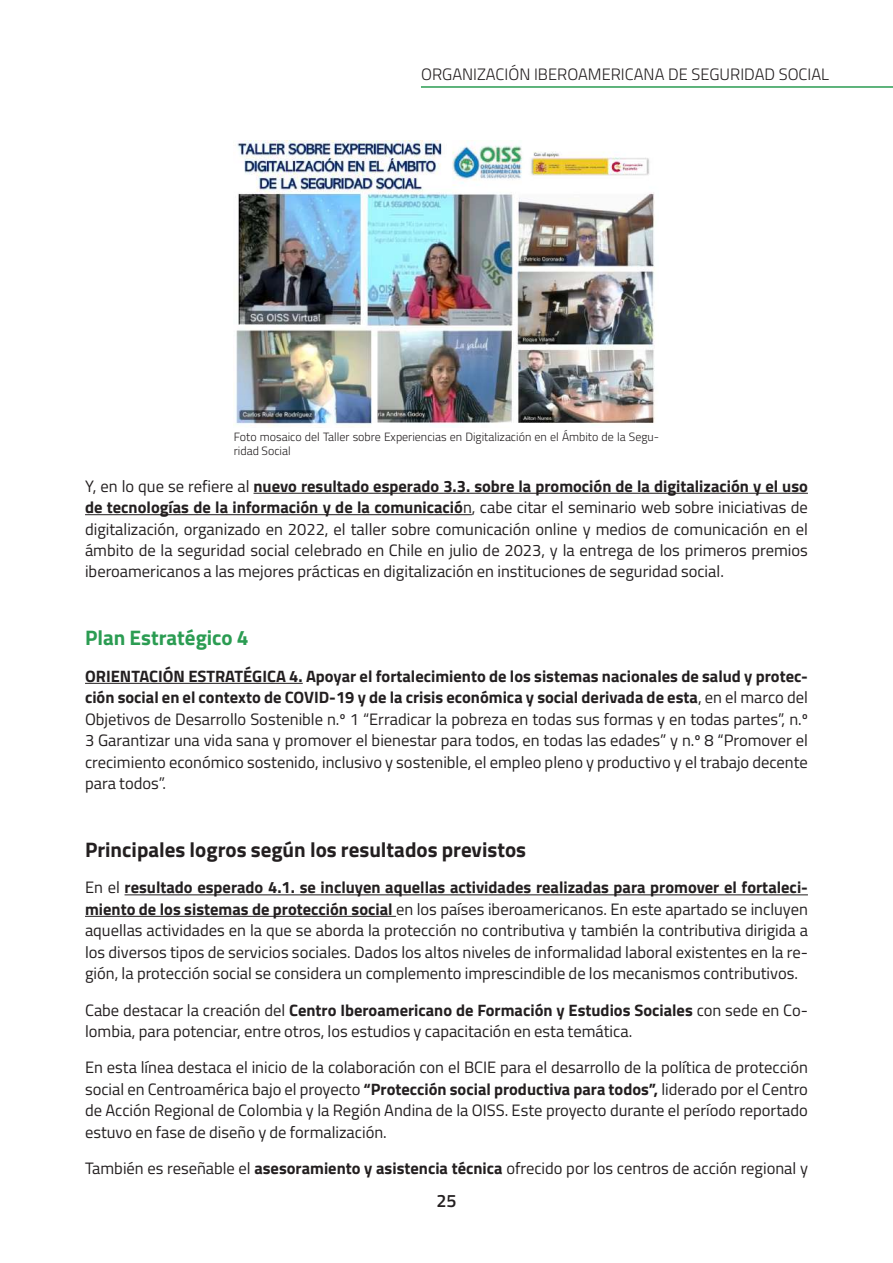
<style>
.page{position:relative;width:893px;height:1263px;background:#fff}
.page>*{position:absolute;margin:0;border:0;box-sizing:border-box;transform-origin:0 0}
.t1{font:700 21px "Titillium Web";color:#231f20}
.t2{font:700 21px "Titillium Web";color:#2b9c52}
.t3{font:600 18px "Titillium Web";color:#231f20}
.t4{font:16.5px/21.5px "Titillium Web";color:#231f20;text-align:justify}
.t5{font:300 16.5px "Titillium Web";color:#231f20}
.t6{font:300 12px/13.8px "Titillium Web";color:#231f20}
.s1{font-weight:700}
</style>
<div class="page">
<hr style="left:421px;top:86px;width:472px;height:2px;background:#2b9c52">
<hr style="left:253px;top:493px;width:555px;height:1px;background:#231f20">
<hr style="left:85px;top:514px;width:387px;height:1px;background:#231f20">
<hr style="left:85px;top:683px;width:218px;height:1px;background:#231f20">
<hr style="left:125px;top:895px;width:683px;height:1px;background:#231f20">
<hr style="left:85px;top:916px;width:311px;height:1px;background:#231f20">
<img style="left:234px;top:140px;width:421px;height:288px">
<p class="t5" style="left:421px;top:63px;width:410px">ORGANIZACIÓN IBEROAMERICANA DE SEGURIDAD SOCIAL</p>
<p class="t6" style="left:234px;top:429px;width:427px">Foto mosaico del Taller sobre Experiencias en Digitalización en el Ámbito de la Segu&shy;ridad Social</p>
<p class="t4" style="left:85px;top:474px;width:724px">Y, en lo que se refiere al <span class="s1">nuevo resultado esperado 3.3. sobre la promoción de la digitalización y el uso de tecnologías de la información y de la comunicació</span>n, cabe citar el seminario web sobre iniciativas de digitalización, organizado en 2022, el taller sobre comunicación online y medios de comunicación en el ámbito de la seguridad social celebrado en Chile en julio de 2023, y la entrega de los primeros premios iberoamericanos a las mejores prácticas en digitalización en instituciones de seguridad social.</p>
<p class="t2" style="left:85px;top:622px;width:165px">Plan Estratégico 4</p>
<p class="t4" style="left:85px;top:664px;width:724px"><span class="s1">ORIENTACIÓN ESTRATÉGICA 4. Apoyar el fortalecimiento de los sistemas nacionales de salud y protec&shy;ción social en el contexto de COVID-19 y de la crisis económica y social derivada de esta</span>, en el marco del Objetivos de Desarrollo Sostenible n.º 1 “Erradicar la pobreza en todas sus formas y en todas partes”, n.º 3 Garantizar una vida sana y promover el bienestar para todos, en todas las edades” y n.º 8 “Promover el crecimiento económico sostenido, inclusivo y sostenible, el empleo pleno y productivo y el trabajo decente para todos”.</p>
<p class="t1" style="left:85px;top:833px;width:443px">Principales logros según los resultados previstos</p>
<p class="t4" style="left:85px;top:876px;width:724px">En el <span class="s1">resultado esperado 4.1. se incluyen aquellas actividades realizadas para promover el fortaleci&shy;miento de los sistemas de protección social</span> en los países iberoamericanos. En este apartado se incluyen aquellas actividades en la que se aborda la protección no contributiva y también la contributiva dirigida a los diversos tipos de servicios sociales. Dados los altos niveles de informalidad laboral existentes en la re&shy;gión, la protección social se considera un complemento imprescindible de los mecanismos contributivos.</p>
<p class="t4" style="left:85px;top:998px;width:724px">Cabe destacar la creación del <span class="s1">Centro Iberoamericano de Formación y Estudios Sociales</span> con sede en Co&shy;lombia, para potenciar, entre otros, los estudios y capacitación en esta temática.</p>
<p class="t4" style="left:85px;top:1056px;width:724px">En esta línea destaca el inicio de la colaboración con el BCIE para el desarrollo de la política de protección social en Centroamérica bajo el proyecto <span class="s1">“Protección social productiva para todos”,</span> liderado por el Centro de Acción Regional de Colombia y la Región Andina de la OISS. Este proyecto durante el período reportado estuvo en fase de diseño y de formalización.</p>
<p class="t4" style="left:85px;top:1157px;width:724px">También es reseñable el <span class="s1">asesoramiento y asistencia técnica</span> ofrecido por los centros de acción regional y</p>
<p class="t3" style="left:436px;top:1187px;width:22px">25</p>
</div>
